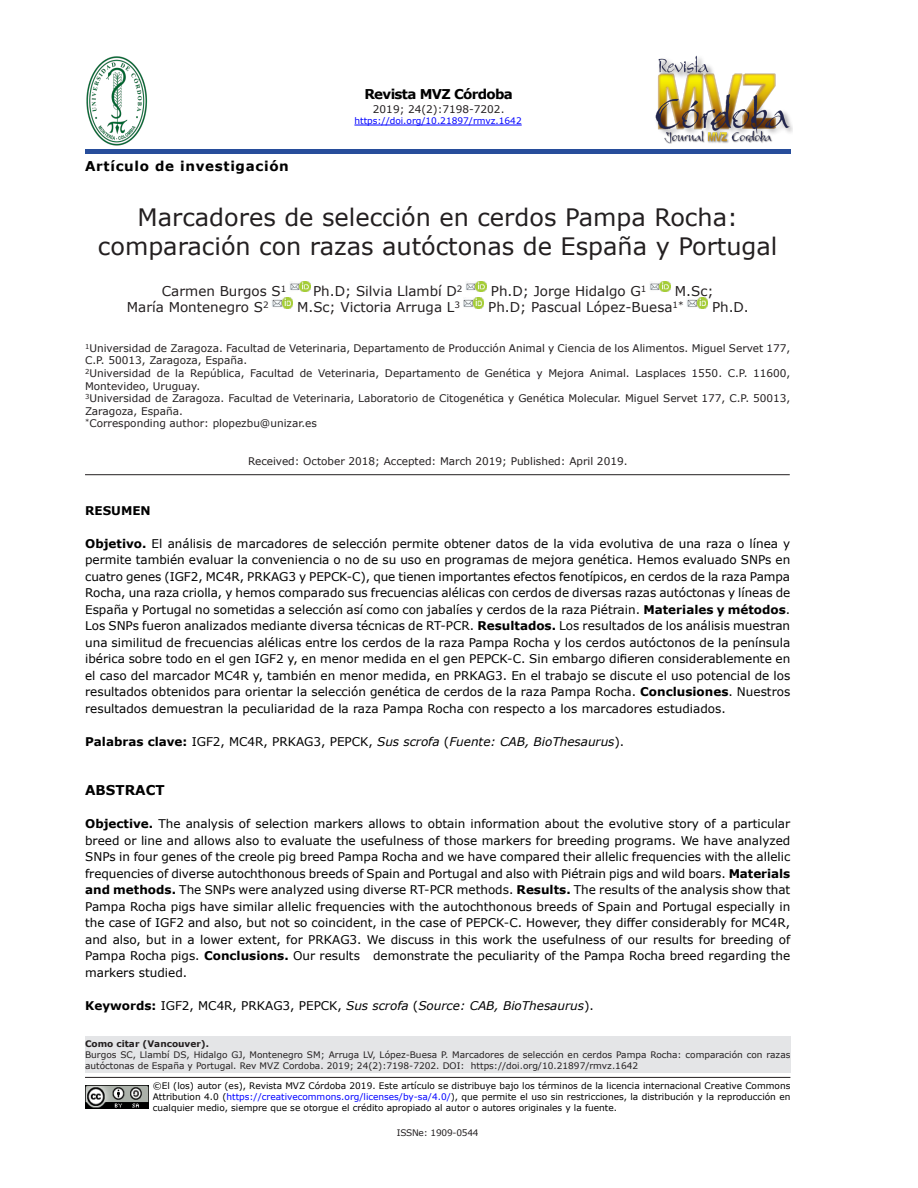
<style>
.page{position:relative;width:918px;height:1188px;background:#fff}
.page>*{position:absolute;margin:0;border:0;box-sizing:border-box;transform-origin:0 0}
.T1{font:24px/28.8px "Verdana";color:#231f20;text-align:center}
.Autores{font:13.5px "Verdana";color:#231f20}
.t1{font:700 13.5px "Verdana";letter-spacing:.05em;color:#000}
.t2{font:700 13.5px "Verdana";letter-spacing:-.05em;color:#000}
.t3{font:700 13.5px "Verdana";color:#000}
.t4{font:12px/16.5px "Verdana";color:#000;text-align:justify}
.t5{font:italic 12px "Verdana";color:#000}
.t6{font:700 12px "Verdana";color:#000}
.Filiación{font:10.5px/12.6px "Verdana";color:#231f20}
.Recibido{font:10.5px "Verdana";color:#231f20}
.t7{font:9px/10.8px "Verdana";color:#000;text-align:justify}
.t8{font:9px/10.8px "Verdana";color:#231f20}
.t9{font:9px "Verdana";color:#00f}
.t10{font:700 9px "Verdana";color:#231f20}
.t11{font:9px "Verdana";letter-spacing:-.025em;color:#231f20}
.s1{font-weight:700}
.s2{font-weight:700;font-style:normal}
.s3{font-style:normal}
.s4{color:#00f}
</style>
<div class="page">
<img style="left:85px;top:1086px;width:63px;height:22px">
<hr style="left:85px;top:1077px;width:705px;height:1px;background:#231f20">
<div style="left:85px;top:1036px;width:705px;height:37px;background:#e4e5e7"></div>
<hr style="left:85px;top:149px;width:705px;height:4px;background:#274d9b">
<img style="left:86px;top:56px;width:62px;height:89px">
<hr style="left:354px;top:125px;width:168px;height:1px;background:#00f">
<img style="left:655px;top:56px;width:137px;height:88px">
<svg style="left:289px;top:282px;width:21px;height:10px"></svg>
<svg style="left:466px;top:282px;width:20px;height:10px"></svg>
<svg style="left:650px;top:282px;width:20px;height:10px"></svg>
<svg style="left:272px;top:298px;width:20px;height:10px"></svg>
<svg style="left:463px;top:298px;width:21px;height:10px"></svg>
<svg style="left:687px;top:298px;width:20px;height:10px"></svg>
<hr style="left:85px;top:474px;width:705px;height:1px;background:#231f20">
<p class="t2" style="left:364px;top:85px;width:150px">Revista MVZ Córdoba</p>
<p class="t1" style="left:85px;top:156px;width:205px">Artículo de investigación</p>
<p class="Filiación" style="left:373px;top:103px;width:133px">2019; 24(2):7198-7202.</p>
<p class="t9" style="left:354px;top:115px;width:169px">https://doi.org/10.21897/rmvz.1642</p>
<p class="T1" style="left:98px;top:202px;width:681px">Marcadores de selección en cerdos Pampa Rocha: comparación con razas autóctonas de España y Portugal</p>
<p class="Autores" style="left:162px;top:282px;width:126px">Carmen Burgos S<sup>1</sup></p>
<p class="Autores" style="left:313px;top:282px;width:151px">Ph.D; Silvia Llambí D<sup>2</sup></p>
<p class="Autores" style="left:491px;top:282px;width:157px">Ph.D; Jorge Hidalgo G<sup>1</sup></p>
<p class="Autores" style="left:675px;top:282px;width:40px">M.Sc;</p>
<p class="Autores" style="left:127px;top:298px;width:143px">María Montenegro S<sup>2</sup></p>
<p class="Autores" style="left:297px;top:298px;width:164px">M.Sc; Victoria Arruga L<sup>3</sup></p>
<p class="Autores" style="left:488px;top:298px;width:197px">Ph.D; Pascual López-Buesa<sup>1*</sup></p>
<p class="Autores" style="left:712px;top:298px;width:38px">Ph.D.</p>
<p class="Filiación" style="left:85px;top:342px;width:707px"><sup>1</sup>Universidad de Zaragoza. Facultad de Veterinaria, Departamento de Producción Animal y Ciencia de los Alimentos. Miguel Servet 177,<br>C.P. 50013, Zaragoza, España.</p>
<p class="Filiación" style="left:85px;top:367px;width:707px"><sup>2</sup>Universidad de la República, Facultad de Veterinaria, Departamento de Genética y Mejora Animal. Lasplaces 1550. C.P. 11600,<br>Montevideo, Uruguay.</p>
<p class="Filiación" style="left:85px;top:392px;width:707px"><sup>3</sup>Universidad de Zaragoza. Facultad de Veterinaria, Laboratorio de Citogenética y Genética Molecular. Miguel Servet 177, C.P. 50013,<br>Zaragoza, España.</p>
<p class="Filiación" style="left:85px;top:417px;width:233px"><sup>*</sup>Corresponding author: plopezbu@unizar.es</p>
<p class="Recibido" style="left:248px;top:454px;width:381px">Received: October 2018; Accepted: March 2019; Published: April 2019.</p>
<p class="t6" style="left:85px;top:502px;width:67px">RESUMEN</p>
<p class="t4" style="left:85px;top:535px;width:707px"><span class="s1">Objetivo.</span> El análisis de marcadores de selección permite obtener datos de la vida evolutiva de una raza o línea y permite también evaluar la conveniencia o no de su uso en programas de mejora genética. Hemos evaluado SNPs en cuatro genes (IGF2, MC4R, PRKAG3 y PEPCK-C), que tienen importantes efectos fenotípicos, en cerdos de la raza Pampa Rocha, una raza criolla, y hemos comparado sus frecuencias alélicas con cerdos de diversas razas autóctonas y líneas de España y Portugal no sometidas a selección así como con jabalíes y cerdos de la raza Piétrain. <span class="s1">Materiales y métodos</span>.<br>Los SNPs fueron analizados mediante diversa técnicas de RT-PCR. <span class="s1">Resultados.</span> Los resultados de los análisis muestran una similitud de frecuencias alélicas entre los cerdos de la raza Pampa Rocha y los cerdos autóctonos de la península ibérica sobre todo en el gen IGF2 y, en menor medida en el gen PEPCK-C. Sin embargo difieren considerablemente en el caso del marcador MC4R y, también en menor medida, en PRKAG3. En el trabajo se discute el uso potencial de los resultados obtenidos para orientar la selección genética de cerdos de la raza Pampa Rocha. <span class="s1">Conclusiones</span>. Nuestros resultados demuestran la peculiaridad de la raza Pampa Rocha con respecto a los marcadores estudiados.</p>
<p class="t5" style="left:85px;top:733px;width:541px"><span class="s2">Palabras clave:</span> <span class="s3">IGF2, MC4R, PRKAG3, PEPCK,</span> Sus scrofa <span class="s3">(</span>Fuente: CAB, BioThesaurus<span class="s3">).</span></p>
<p class="t3" style="left:85px;top:781px;width:81px">ABSTRACT</p>
<p class="t4" style="left:85px;top:816px;width:707px"><span class="s1">Objective.</span> The analysis of selection markers allows to obtain information about the evolutive story of a particular breed or line and allows also to evaluate the usefulness of those markers for breeding programs. We have analyzed SNPs in four genes of the creole pig breed Pampa Rocha and we have compared their allelic frequencies with the allelic frequencies of diverse autochthonous breeds of Spain and Portugal and also with Piétrain pigs and wild boars. <span class="s1">Materials and methods.</span> The SNPs were analyzed using diverse RT-PCR methods. <span class="s1">Results.</span> The results of the analysis show that Pampa Rocha pigs have similar allelic frequencies with the autochthonous breeds of Spain and Portugal especially in the case of IGF2 and also, but not so coincident, in the case of PEPCK-C. However, they differ considerably for MC4R, and also, but in a lower extent, for PRKAG3. We discuss in this work the usefulness of our results for breeding of Pampa Rocha pigs. <span class="s1">Conclusions.</span> Our results demonstrate the peculiarity of the Pampa Rocha breed regarding the markers studied.</p>
<p class="t5" style="left:85px;top:997px;width:510px"><span class="s2">Keywords:</span> <span class="s3">IGF2, MC4R, PRKAG3, PEPCK,</span> Sus scrofa <span class="s3">(</span>Source: CAB, BioThesaurus<span class="s3">).</span></p>
<p class="t10" style="left:85px;top:1037px;width:126px">Como citar (Vancouver).</p>
<p class="t8" style="left:85px;top:1049px;width:707px">Burgos SC, Llambí DS, Hidalgo GJ, Montenegro SM; Arruga LV, López-Buesa P. Marcadores de selección en cerdos Pampa Rocha: comparación con razas autóctonas de España y Portugal. Rev MVZ Cordoba. 2019; 24(2):7198-7202. DOI: https://doi.org/10.21897/rmvz.1642</p>
<p class="t7" style="left:153px;top:1080px;width:639px">©El (los) autor (es), Revista MVZ Córdoba 2019. Este artículo se distribuye bajo los términos de la licencia internacional Creative Commons Attribution 4.0 (<span class="s4">https://creativecommons.org/licenses/by-sa/4.0/</span>), que permite el uso sin restricciones, la distribución y la reproducción en cualquier medio, siempre que se otorgue el crédito apropiado al autor o autores originales y la fuente.</p>
<p class="t11" style="left:397px;top:1127px;width:83px">ISSNe: 1909-0544</p>
</div>
